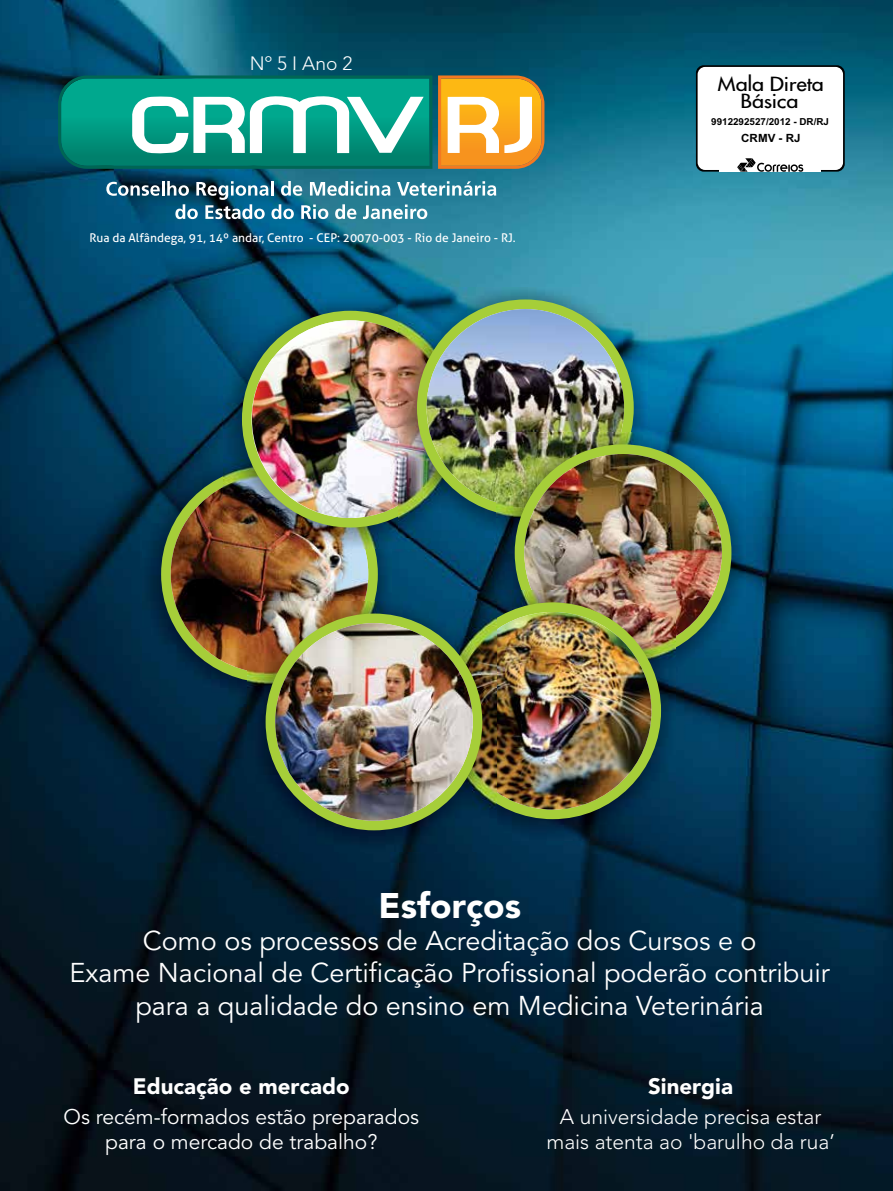
<style>
.page{position:relative;width:893px;height:1191px;background:#fff}
.page>*{position:absolute;margin:0;border:0;box-sizing:border-box;transform-origin:0 0}
.t1{font:900 35.25px "Avenir";color:#fff}
.t2{font:27px/32.5px "Avenir 45";color:#fff;text-align:center}
.t3{font:900 22.2px "Avenir";color:#fff}
.t4{font:21px/25.3px "Avenir 45";color:#fff;text-align:center}
.t5{font:300 21px/24.8px "Avenir 35";color:#fff;text-align:center}
.t6{font:19.2px/17.1px "Futura 2";color:#000;text-align:center;scale:1.1 1}
.t7{font:300 19.2px "Avenir 35";color:#fff}
.t8{font:12px "Aller";color:#fff}
.t9{font:700 11.25px "Arial";color:#000}
.t10{font:700 9.6px "Arial";color:#000}
</style>
<div class="page">
<img style="left:0;top:0;width:893px;height:1191px">
<svg style="left:696px;top:65px;width:149px;height:107px"></svg>
<div style="left:698px;top:67px;width:145px;height:103px;background:#fff;border-radius:8px"></div>
<div style="left:719px;top:165px;width:101px;height:7px;background:#fff"></div>
<svg style="left:737px;top:158px;width:66px;height:14px"></svg>
<svg style="left:58px;top:75px;width:374px;height:94px"></svg>
<svg style="left:438px;top:75px;width:106px;height:94px"></svg>
<svg style="left:106px;top:181px;width:390px;height:38px;background:#49879e"></svg>
<img style="left:143px;top:454px;width:249px;height:249px">
<div style="left:161px;top:466px;width:217px;height:216px;background:#a6ce39;border-radius:50%"></div>
<img style="left:171px;top:475px;width:197px;height:198px;border-radius:99px">
<img style="left:223px;top:299px;width:250px;height:249px">
<div style="left:242px;top:311px;width:217px;height:216px;background:#a6ce39;border-radius:50%"></div>
<img style="left:252px;top:320px;width:146px;height:198px">
<img style="left:398px;top:288px;width:250px;height:249px">
<div style="left:417px;top:299px;width:217px;height:217px;background:#a6ce39;border-radius:50%"></div>
<img style="left:427px;top:309px;width:197px;height:197px;border-radius:99px">
<img style="left:496px;top:433px;width:249px;height:249px">
<div style="left:515px;top:444px;width:216px;height:217px;background:#a6ce39;border-radius:50%"></div>
<img style="left:524px;top:454px;width:198px;height:197px;border-radius:99px">
<img style="left:426px;top:590px;width:249px;height:250px">
<div style="left:444px;top:602px;width:217px;height:217px;background:#a6ce39;border-radius:50%"></div>
<img style="left:454px;top:612px;width:197px;height:197px;border-radius:99px">
<img style="left:247px;top:602px;width:249px;height:249px">
<div style="left:266px;top:613px;width:216px;height:217px;background:#a6ce39;border-radius:50%"></div>
<img style="left:275px;top:623px;width:198px;height:197px;border-radius:99px">
<p class="t7" style="left:250px;top:52px;width:104px">Nº 5 I Ano 2</p>
<p class="t8" style="left:89px;top:231px;width:428px">Rua da Alfândega, 91, 14º andar, Centro - CEP: 20070-003 - Rio de Janeiro - RJ.</p>
<p class="t6" style="left:718px;top:75px;width:98px">Mala Direta<br>Básica</p>
<p class="t10" style="left:711px;top:115px;width:119px">9912292527/2012 - DR/RJ</p>
<p class="t9" style="left:741px;top:130px;width:61px">CRMV - RJ</p>
<h1 class="t1" style="left:379px;top:884px;width:144px">Esforços</h1>
<p class="t2" style="left:69px;top:925px;width:762px">Como os processos de Acreditação dos Cursos e o<br>Exame Nacional de Certificação Profissional poderão contribuir para a qualidade do ensino em Medicina Veterinária</p>
<p class="t3" style="left:133px;top:1073px;width:218px">Educação e mercado</p>
<p class="t4" style="left:64px;top:1104px;width:357px">Os recém-formados estão preparados para o mercado de trabalho?</p>
<p class="t3" style="left:648px;top:1073px;width:86px">Sinergia</p>
<p class="t5" style="left:546px;top:1104px;width:290px">A universidade precisa estar mais atenta ao 'barulho da rua’</p>
</div>
